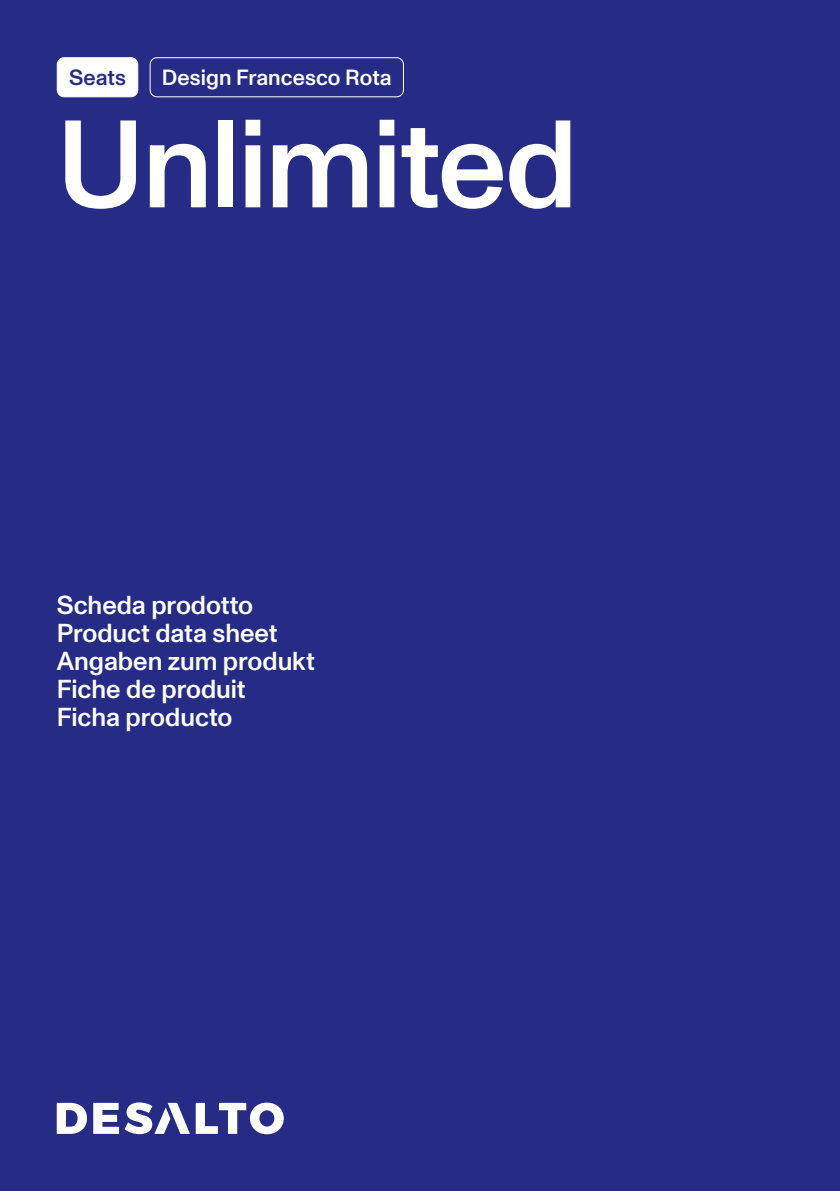
<style>
.page{position:relative;width:840px;height:1191px;background:#fff}
.page>*{position:absolute;margin:0;border:0;box-sizing:border-box;transform-origin:0 0}
.t1{font:500 124px "ABC Monument Grotesk";letter-spacing:-.02em;color:#fff}
.t2{font:500 26px/28px "ABC Monument Grotesk";color:#fff}
.t3{font:500 22px "ABC Monument Grotesk";color:#fff}
.t4{font:500 22px "ABC Monument Grotesk";color:#262c85}
</style>
<div class="page">
<div style="left:0;top:0;width:839px;height:1191px;background:#262c85"></div>
<div style="left:57px;top:58px;width:81px;height:39px;background:#fff;border-radius:7px"></div>
<div style="left:57px;top:57px;width:81px;height:40px;border:1px solid #fff;border-radius:7px"></div>
<div style="left:149px;top:57px;width:255px;height:40px;border:1px solid #fff;border-radius:7px"></div>
<svg style="left:57px;top:1102px;width:30px;height:31px"></svg>
<svg style="left:196px;top:1102px;width:87px;height:32px"></svg>
<svg style="left:93px;top:1102px;width:97px;height:32px"></svg>
<p class="t4" style="left:69px;top:64px;width:58px">Seats</p>
<p class="t3" style="left:162px;top:64px;width:231px">Design Francesco Rota</p>
<h1 class="t1" style="left:57px;top:92px;width:522px">Unlimited</h1>
<p class="t2" style="left:57px;top:591px;width:259px">Scheda prodotto<br>Product data sheet<br>Angaben zum produkt<br>Fiche de produit<br>Ficha producto</p>
</div>
